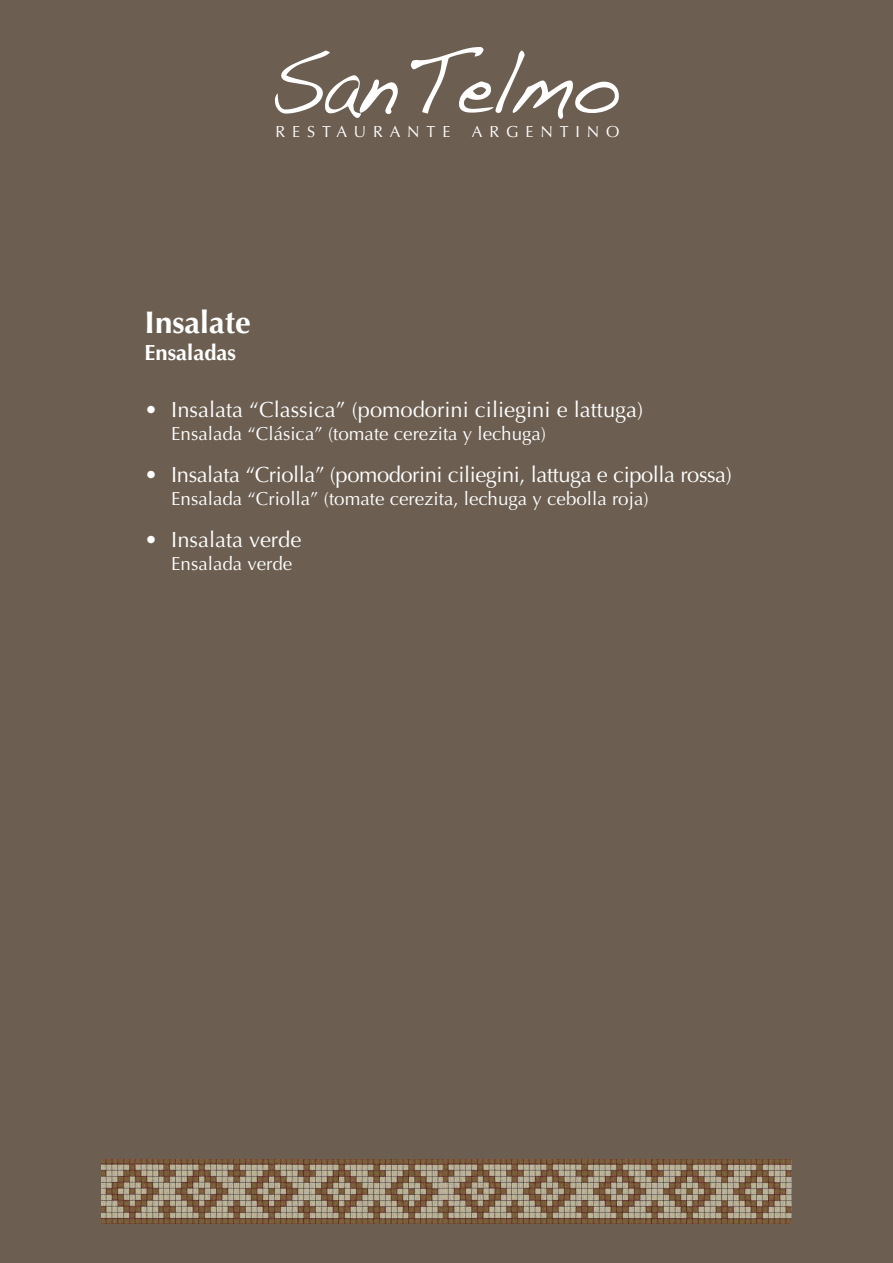
<style>
.page{position:relative;width:893px;height:1263px;background:#6c5f52}
.page>*{position:absolute;margin:0;border:0;box-sizing:border-box;transform-origin:0 0}
.t1{font:700 31.35px "Optima";color:#fff}
.t2{font:21.9px "Optima";letter-spacing:-.005em;color:#fff}
.t3{font:700 21.9px "Optima";color:#fff}
.t4{font:18.75px "Optima";color:#fff}
.t5{font:16.05px "Optima";letter-spacing:.43em;color:#fff}
</style>
<div class="page">
<svg style="left:275px;top:50px;width:123px;height:68px"></svg>
<svg style="left:411px;top:47px;width:208px;height:72px"></svg>
<img style="left:102px;top:1159px;width:689px;height:64px">
<p class="t5" style="left:276px;top:123px;width:176px">RESTAURANTE</p>
<p class="t5" style="left:472px;top:123px;width:149px">ARGENTINO</p>
<h1 class="t1" style="left:145px;top:304px;width:108px">Insalate</h1>
<p class="t3" style="left:145px;top:340px;width:93px">Ensaladas</p>
<p class="t2" style="left:145px;top:397px;width:500px">• Insalata “Classica” (pomodorini ciliegini e lattuga)</p>
<p class="t4" style="left:171px;top:423px;width:376px">Ensalada “Clásica” (tomate cerezita y lechuga)</p>
<p class="t2" style="left:145px;top:462px;width:589px">• Insalata “Criolla” (pomodorini ciliegini, lattuga e cipolla rossa)</p>
<p class="t4" style="left:171px;top:488px;width:479px">Ensalada “Criolla” (tomate cerezita, lechuga y cebolla roja)</p>
<p class="t2" style="left:145px;top:527px;width:158px">• Insalata verde</p>
<p class="t4" style="left:171px;top:552px;width:123px">Ensalada verde</p>
</div>
